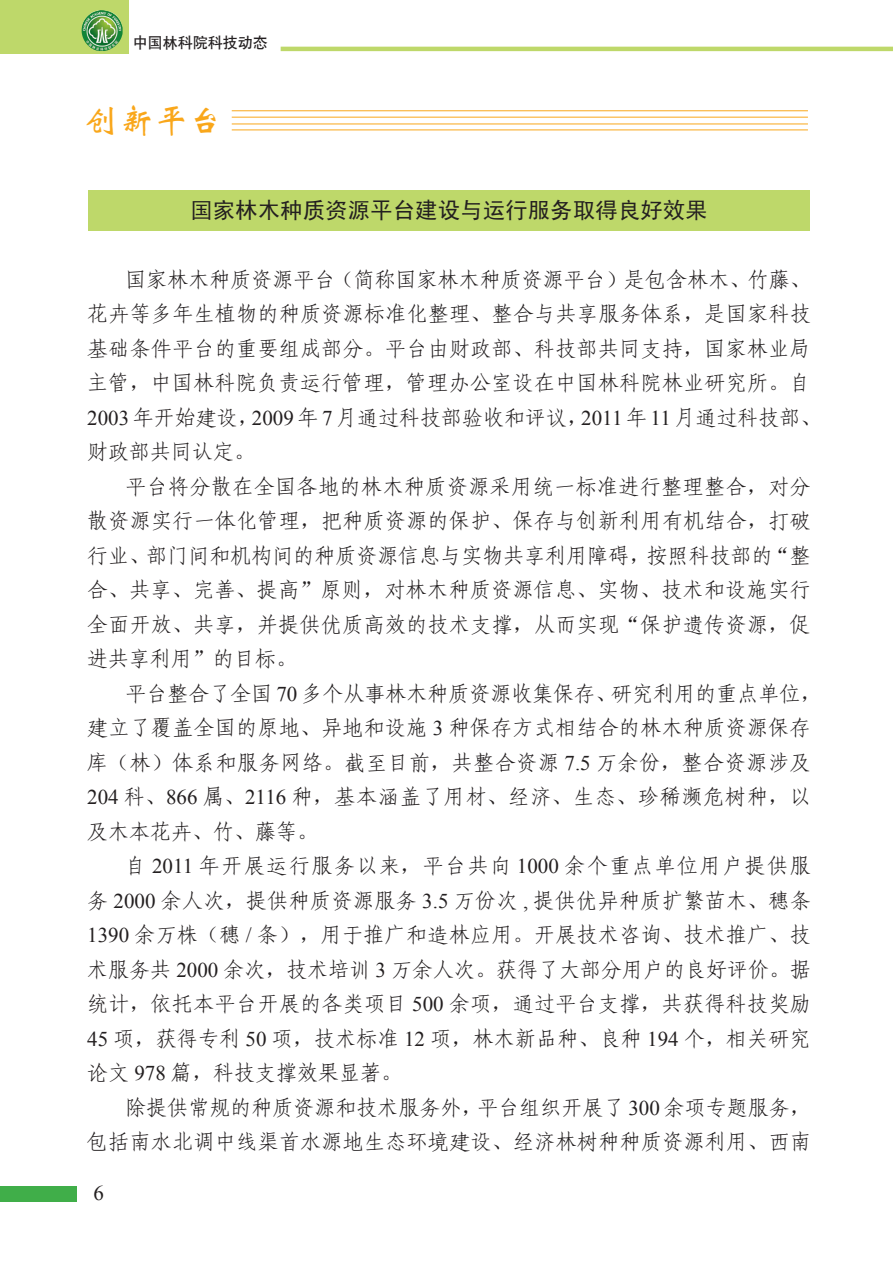
<style>
.page{position:relative;width:893px;height:1263px;background:#fff}
.page>*{position:absolute;margin:0;border:0;box-sizing:border-box;transform-origin:0 0}
.栏目{font:34.5px "ST Xinwei";color:#f9a71b}
.标题{font:22.5px "Sim Hei";color:#231f20}
.正文{font:21px/34.5px "Fang Song GB2312";letter-spacing:.015em;color:#231f20}
.t1{font:21px "Times New Roman";color:#231f20}
.t2{font:15px "H Yb 1 gj";color:#231f20}
.s1{font-family:"Sim Sun"}
.s2{font-family:"Times New Roman"}
</style>
<div class="page">
<div style="left:0;top:0;width:128px;height:54px;background:#bed86a"></div>
<img style="left:82px;top:10px;width:41px;height:41px">
<hr style="left:281px;top:47px;width:612px;height:4px;background:#bed86a">
<div style="left:0;top:1186px;width:77px;height:16px;background:#40ae49"></div>
<div style="left:89px;top:191px;width:721px;height:40px;background:#bed86a"></div>
<hr style="left:232px;top:130px;width:576px;height:1px;background:#f9a71b">
<hr style="left:232px;top:124px;width:576px;height:1px;background:#f9a71b">
<hr style="left:232px;top:117px;width:576px;height:1px;background:#f9a71b">
<hr style="left:232px;top:111px;width:576px;height:1px;background:#f9a71b">
<p class="t2" style="left:133px;top:35px;width:136px">中国林科院科技动态</p>
<p class="栏目" style="left:85px;top:102px;width:139px">创新平台</p>
<p class="标题" style="left:190px;top:199px;width:519px">国家林木种质资源平台建设与运行服务取得良好效果</p>
<p class="正文" style="left:87px;top:262px;width:736px;text-indent:38px">国家林木种质资源平台<span class="s1">（</span>简称国家林木种质资源平台<span class="s1">）</span>是包含林木<span class="s1">、</span>竹藤<span class="s1">、</span>花卉等多年生植物的种质资源标准化整理<span class="s1">、</span>整合与共享服务体系<span class="s1">，</span>是国家科技基础条件平台的重要组成部分<span class="s1">。</span>平台由财政部<span class="s1">、</span>科技部共同支持<span class="s1">，</span>国家林业局主管<span class="s1">，</span>中国林科院负责运行管理<span class="s1">，</span>管理办公室设在中国林科院林业研究所<span class="s1">。</span>自<span class="s2">2003</span> 年开始建设<span class="s1">，</span><span class="s2">2009</span> 年 <span class="s2">7</span> 月通过科技部验收和评议<span class="s1">，</span><span class="s2">2011</span> 年 <span class="s2">11</span> 月通过科技部<span class="s1">、</span>财政部共同认定<span class="s1">。</span></p>
<p class="正文" style="left:87px;top:469px;width:725px;text-align:justify;text-indent:38px">平台将分散在全国各地的林木种质资源采用统一标准进行整理整合<span class="s1">，</span>对分散资源实行一体化管理<span class="s1">，</span>把种质资源的保护<span class="s1">、</span>保存与创新利用有机结合<span class="s1">，</span>打破行业<span class="s1">、</span>部门间和机构间的种质资源信息与实物共享利用障碍<span class="s1">，</span>按照科技部的<span class="s1">“</span>整合<span class="s1">、</span>共享<span class="s1">、</span>完善<span class="s1">、</span>提高<span class="s1">”</span>原则<span class="s1">，</span>对林木种质资源信息<span class="s1">、</span>实物<span class="s1">、</span>技术和设施实行全面开放<span class="s1">、</span>共享<span class="s1">，</span>并提供优质高效的技术支撑<span class="s1">，</span>从而实现<span class="s1">“</span>保护遗传资源<span class="s1">，</span>促进共享利用<span class="s1">”</span>的目标<span class="s1">。</span></p>
<p class="正文" style="left:87px;top:676px;width:736px;text-indent:38px">平台整合了全国 <span class="s2">70</span> 多个从事林木种质资源收集保存<span class="s1">、</span>研究利用的重点单位<span class="s1">，</span>建立了覆盖全国的原地<span class="s1">、</span>异地和设施 <span class="s2">3</span> 种保存方式相结合的林木种质资源保存库<span class="s1">（</span>林<span class="s1">）</span>体系和服务网络<span class="s1">。</span>截至目前<span class="s1">，</span>共整合资源 <span class="s2">7.5</span> 万余份<span class="s1">，</span>整合资源涉及<span class="s2">204</span> 科<span class="s1">、</span><span class="s2">866</span> 属<span class="s1">、</span><span class="s2">2116</span> 种<span class="s1">，</span>基本涵盖了用材<span class="s1">、</span>经济<span class="s1">、</span>生态<span class="s1">、</span>珍稀濒危树种<span class="s1">，</span>以及木本花卉<span class="s1">、</span>竹<span class="s1">、</span>藤等<span class="s1">。</span></p>
<p class="正文" style="left:87px;top:848px;width:725px;text-align:justify;text-indent:38px">自 <span class="s2">2011</span> 年开展运行服务以来<span class="s1">，</span>平台共向 <span class="s2">1000</span> 余个重点单位用户提供服务 <span class="s2">2000</span> 余人次<span class="s1">，</span>提供种质资源服务 <span class="s2">3.5</span> 万份次 <span class="s2">,</span> 提供优异种质扩繁苗木<span class="s1">、</span>穗条<span class="s2">1390</span> 余万株<span class="s1">（</span>穗 <span class="s2">/</span> 条<span class="s1">），</span>用于推广和造林应用<span class="s1">。</span>开展技术咨询<span class="s1">、</span>技术推广<span class="s1">、</span>技术服务共 <span class="s2">2000</span> 余次<span class="s1">，</span>技术培训 <span class="s2">3</span> 万余人次<span class="s1">。</span>获得了大部分用户的良好评价<span class="s1">。</span>据统计<span class="s1">，</span>依托本平台开展的各类项目 <span class="s2">500</span> 余项<span class="s1">，</span>通过平台支撑<span class="s1">，</span>共获得科技奖励<span class="s2">45</span> 项<span class="s1">，</span>获得专利 <span class="s2">50</span> 项<span class="s1">，</span>技术标准 <span class="s2">12</span> 项<span class="s1">，</span>林木新品种<span class="s1">、</span>良种 <span class="s2">194</span> 个<span class="s1">，</span>相关研究论文 <span class="s2">978</span> 篇<span class="s1">，</span>科技支撑效果显著<span class="s1">。</span></p>
<p class="正文" style="left:87px;top:1090px;width:725px;text-align:right">除提供常规的种质资源和技术服务外<span class="s1">，</span>平台组织开展了 <span class="s2">300</span> 余项专题服务<span class="s1">，<br></span>包括南水北调中线渠首水源地生态环境建设<span class="s1">、</span>经济林树种种质资源利用<span class="s1">、</span>西南</p>
<p class="t1" style="left:94px;top:1178px;width:12px">6</p>
</div>
